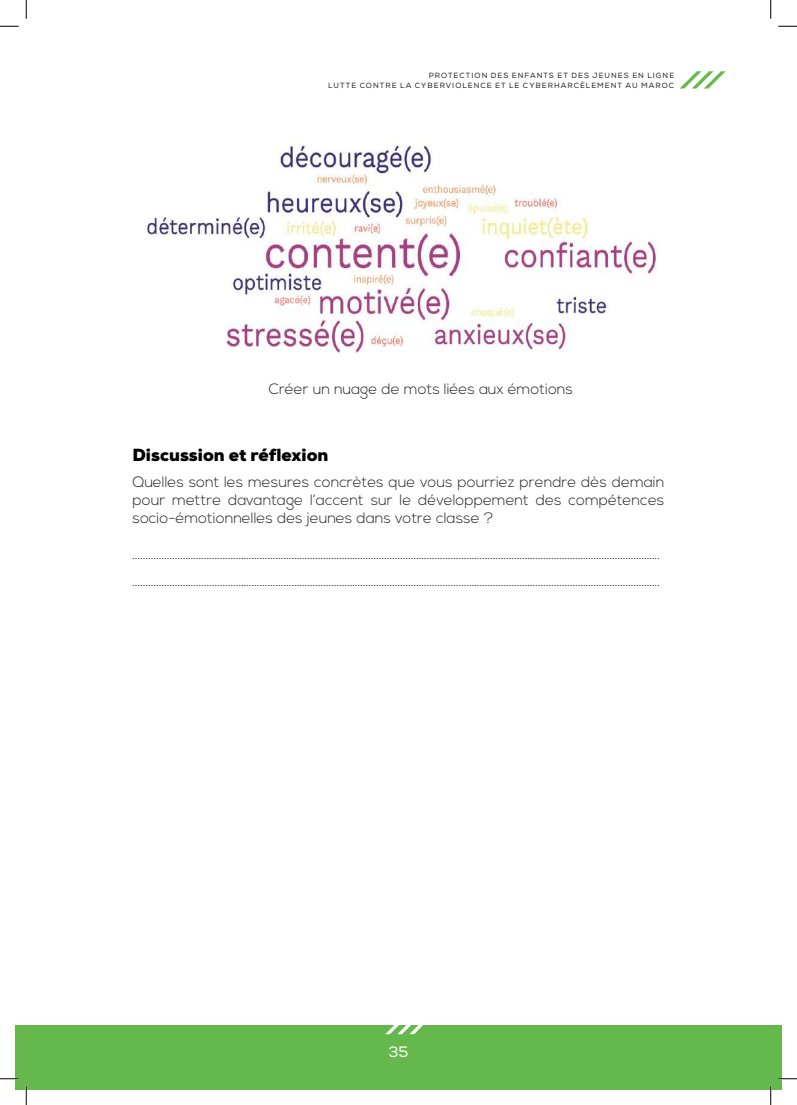
<style>
.page{position:relative;width:797px;height:1105px;background:#fff}
.page>*{position:absolute;margin:0;border:0;box-sizing:border-box;transform-origin:0 0}
.t1{font:900 17.5px "Nexa";color:#000}
.t2{font:300 15px/18px "Nexa";color:#231f20;text-align:justify}
.t3{font:15px "Nexa";color:#fff}
.t4{font:7.5px/10.6px "Nexa";letter-spacing:.135em;color:#231f20;text-align:right}
</style>
<div class="page">
<svg style="left:679px;top:71px;width:46px;height:18px"></svg>
<div style="left:16px;top:1025px;width:765px;height:64px;background:#65b84b"></div>
<svg style="left:385px;top:1025px;width:38px;height:9px"></svg>
<img style="left:147px;top:140px;width:511px;height:213px">
<svg style="left:0;top:25px;width:19px;height:2px"></svg>
<svg style="left:778px;top:25px;width:19px;height:2px"></svg>
<svg style="left:0;top:1078px;width:19px;height:1px"></svg>
<svg style="left:778px;top:1078px;width:19px;height:1px"></svg>
<svg style="left:25px;top:0;width:2px;height:19px"></svg>
<svg style="left:25px;top:1086px;width:2px;height:19px"></svg>
<svg style="left:770px;top:0;width:1px;height:19px"></svg>
<svg style="left:770px;top:1086px;width:1px;height:19px"></svg>
<p class="t4" style="left:328px;top:70px;width:347px">PROTECTION DES ENFANTS ET DES JEUNES EN LIGNE<br>LUTTE CONTRE LA CYBERVIOLENCE ET LE CYBERHARCÈLEMENT AU MAROC</p>
<p class="t2" style="left:269px;top:380px;width:305px">Créer un nuage de mots liées aux émotions</p>
<p class="t1" style="left:133px;top:444px;width:197px">Discussion et réflexion</p>
<p class="t2" style="left:133px;top:473px;width:533px">Quelles sont les mesures concrètes que vous pourriez prendre dès demain pour mettre davantage l’accent sur le développement des compétences socio-émotionnelles des jeunes dans votre classe ?</p>
<p class="t2" style="left:133px;top:541px;width:529px;line-height:27.5px">………………………………………………………………………………………………………………………………………………………………………………. ……………………………………………………………………………………………………………………………………………………………………………….</p>
<p class="t3" style="left:388px;top:1043px;width:21px">35</p>
</div>
